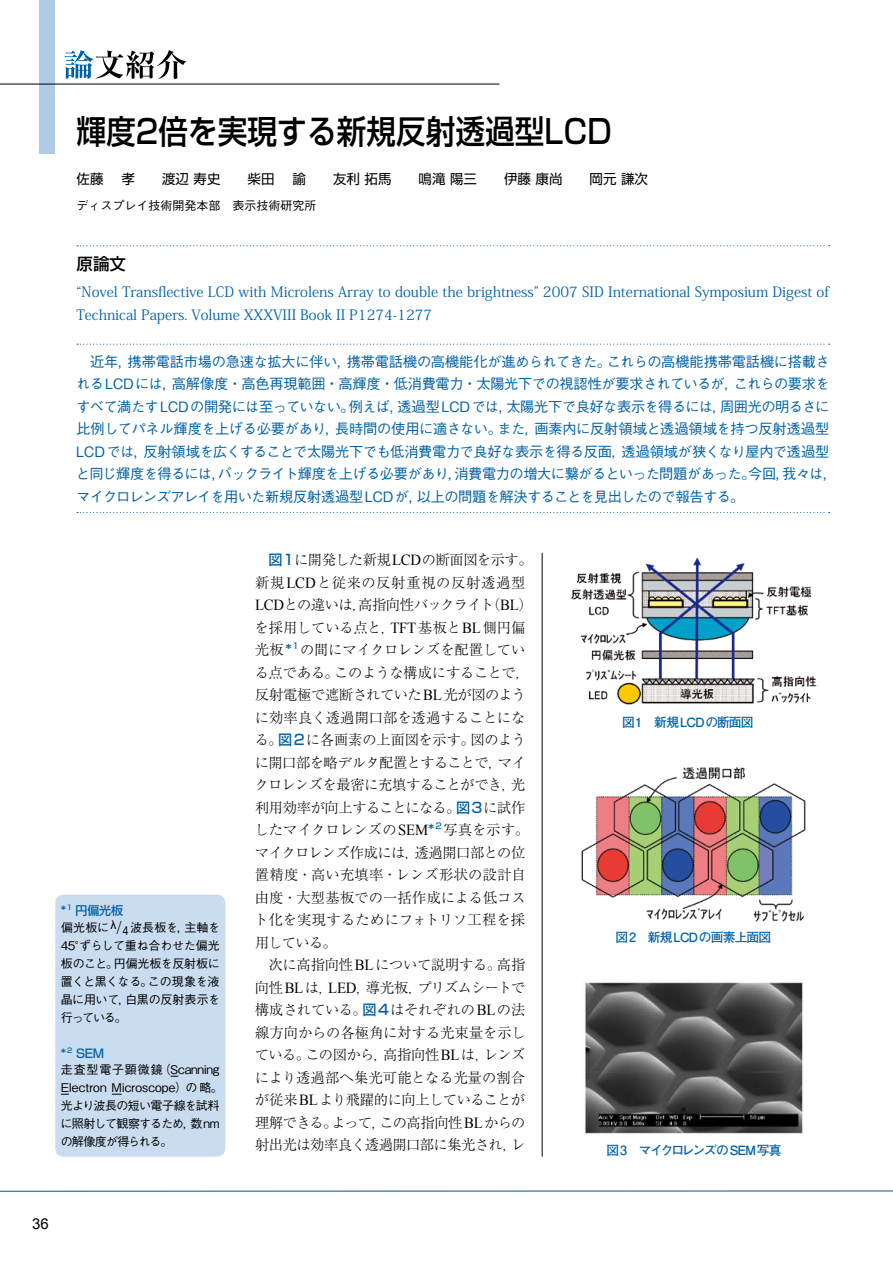
<style>
.page{position:relative;width:893px;height:1263px;background:#fff}
.page>*{position:absolute;margin:0;border:0;box-sizing:border-box;transform-origin:0 0}
.t1{font:500 33px "Shin Go Pro";color:#000;scale:.9 1}
.t2{font:500 16.5px "Shin Go Pro";color:#000}
.t3{font:15px "Arial";color:#000}
.t4{font:300 14.25px/22.5px "Ryumin Pro";letter-spacing:-.02em;color:#000}
.t5{font:500 14.25px/22.5px "Gothic BBB Pro";letter-spacing:-.03em;color:#0061a8}
.t6{font:14.25px/22.2px "Koz Min Pro";color:#0061a8}
.t7{font:13.5px "Shin Go Pro";color:#000}
.t8{font:700 12.75px "Futo Go B101 Pro";letter-spacing:-.065em;color:#0061a8}
.t9{font:500 12px/18px "Gothic BBB Pro";letter-spacing:-.02em;color:#000;text-align:justify}
.t10{font:500 12px "Gothic BBB Pro";color:#000}
.t11{font:500 12px "Shin Go Pro";letter-spacing:-.015em;color:#0061a8}
.s1{font-size:18px}
.s2{font-family:"Shin Go Pro";font-weight:500;color:#0061a8}
.s3{font-family:"Times New Roman";font-weight:400;font-size:15.45px}
</style>
<div class="page">
<svg style="left:64px;top:50px;width:122px;height:29px"></svg>
<div style="left:40px;top:0;width:15px;height:153px;background:#afcce7"></div>
<hr style="left:0;top:84px;width:500px;height:1px;background:#000">
<svg style="left:0;top:1190px;width:893px;height:2px;background:#76a9cf"></svg>
<svg style="left:77px;top:245px;width:753px;height:1px"></svg>
<svg style="left:77px;top:344px;width:753px;height:1px"></svg>
<hr style="left:542px;top:553px;width:1px;height:604px;background:#000">
<svg style="left:77px;top:512px;width:753px;height:1px"></svg>
<div style="left:55px;top:895px;width:170px;height:262px;background:#c9dcf0;border-radius:9px"></div>
<img style="left:571px;top:557px;width:246px;height:148px">
<img style="left:581px;top:766px;width:225px;height:156px">
<img style="left:585px;top:982px;width:218px;height:152px">
<h1 class="t1" style="left:77px;top:104px;width:596px">輝度2倍を実現する新規反射透過型LCD</h1>
<p class="t7" style="left:77px;top:168px;width:573px">佐藤 　孝　　渡辺 寿史　　柴田 　諭　　友利 拓馬　　鳴滝 陽三　　伊藤 康尚　　岡元 謙次</p>
<p class="t10" style="left:77px;top:195px;width:242px">ディスプレイ技術開発本部　表示技術研究所</p>
<p class="t2" style="left:77px;top:250px;width:51px">原論文</p>
<p class="t6" style="left:77px;top:281px;width:754px">“Novel Transflective LCD with Microlens Array to double the brightness” 2007 SID International Symposium Digest of<br>Technical Papers. Volume XXXVIII Book II P1274-1277</p>
<p class="t5" style="left:76px;top:348px;width:763px;text-indent:14px">近年，携帯電話市場の急速な拡大に伴い，携帯電話機の高機能化が進められてきた。これらの高機能携帯電話機に搭載されるLCDには，高解像度・高色再現範囲・高輝度・低消費電力・太陽光下での視認性が要求されているが，これらの要求をすべて満たすLCDの開発には至っていない。例えば，透過型LCDでは，太陽光下で良好な表示を得るには，周囲光の明るさに比例してパネル輝度を上げる必要があり，長時間の使用に適さない。また，画素内に反射領域と透過領域を持つ反射透過型LCDでは，反射領域を広くすることで太陽光下でも低消費電力で良好な表示を得る反面，透過領域が狭くなり屋内で透過型と同じ輝度を得るには，バックライト輝度を上げる必要があり，消費電力の増大に繋がるといった問題があった。今回，我々は，マイクロレンズアレイを用いた新規反射透過型LCDが，以上の問題を解決することを見出したので報告する。</p>
<p class="t11" style="left:61px;top:901px;width:64px">*<sup>1</sup> 円偏光板</p>
<p class="t9" style="left:61px;top:917px;width:161px">偏光板に<sup>λ</sup><span class="s1">/</span>4波長板を，主軸を45°ずらして重ね合わせた偏光板のこと。円偏光板を反射板に置くと黒くなる。この現象を液晶に用いて，白黒の反射表示を行っている。</p>
<p class="t11" style="left:61px;top:1043px;width:45px">*<sup>2</sup> SEM</p>
<p class="t9" style="left:61px;top:1059px;width:164px;text-align:left">走査型電子顕微鏡（Scanning<br>Electron Microscope）の略。光より波長の短い電子線を試料に照射して観察するため，数nmの解像度が得られる。</p>
<p class="t4" style="left:254px;top:548px;width:280px;text-indent:14px"><span class="s2">図１</span>に開発した新規<span class="s3">LCD</span>の断面図を示す。新規<span class="s3">LCD</span>と従来の反射重視の反射透過型<br><span class="s3">LCD</span>との違いは，高指向性バックライト（<span class="s3">BL</span>）を採用している点と，<span class="s3">TFT</span>基板と<span class="s3">BL</span>側円偏光板<span class="s2">*</span><sup>1</sup>の間にマイクロレンズを配置している点である。このような構成にすることで，反射電極で遮断されていた<span class="s3">BL</span>光が図のように効率良く透過開口部を透過することになる。<span class="s2">図２</span>に各画素の上面図を示す。図のように開口部を略デルタ配置とすることで，マイクロレンズを最密に充填することができ，光利用効率が向上することになる。<span class="s2">図３</span>に試作したマイクロレンズの<span class="s3">SEM</span><span class="s2">*</span><sup>2</sup> 写真を示す。マイクロレンズ作成には，透過開口部との位置精度・高い充填率・レンズ形状の設計自由度・大型基板での一括作成による低コスト化を実現するためにフォトリソ工程を採用している。</p>
<p class="t4" style="left:255px;top:953px;width:272px;text-align:justify;text-indent:14px">次に高指向性<span class="s3">BL</span>について説明する。高指向性<span class="s3">BL</span>は，<span class="s3">LED</span>，導光板，プリズムシートで構成されている。<span class="s2">図４</span>はそれぞれの<span class="s3">BL</span>の法線方向からの各極角に対する光束量を示している。この図から，高指向性<span class="s3">BL</span>は，レンズにより透過部へ集光可能となる光量の割合が従来<span class="s3">BL</span>より飛躍的に向上していることが理解できる。よって，この高指向性<span class="s3">BL</span>からの射出光は効率良く透過開口部に集光され，レ</p>
<p class="t8" style="left:622px;top:711px;width:133px">図１ 新規LCDの断面図</p>
<p class="t8" style="left:616px;top:927px;width:157px">図2 新規LCDの画素上面図</p>
<p class="t8" style="left:606px;top:1139px;width:176px">図3　マイクロレンズのSEM写真</p>
<p class="t3" style="left:32px;top:1214px;width:18px">36</p>
</div>
